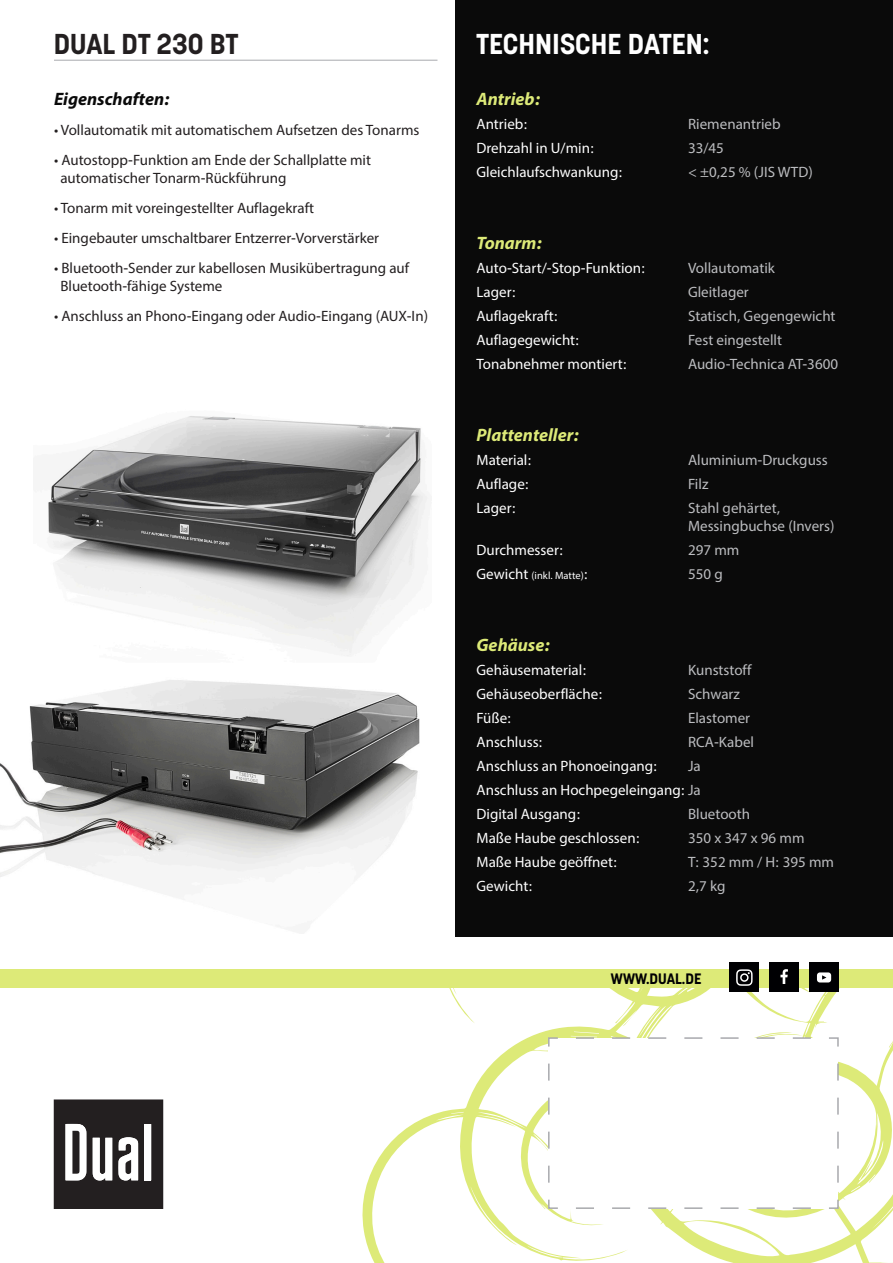
<style>
.page{position:relative;width:893px;height:1263px;background:#fff}
.page>*{position:absolute;margin:0;border:0;box-sizing:border-box;transform-origin:0 0}
.t1{font:700 28.5px "Korolev";color:#fff}
.t2{font:700 28.5px "Korolev";color:#231f20}
.t3{font:italic 700 18px "Myriad Hebrew";color:#ddea78}
.t4{font:italic 700 18px "Myriad Hebrew";color:#0a0a0a}
.t5{font:15px/18px "Myriad Hebrew";color:#231f20}
.t6{font:15px/24px "Myriad Hebrew";color:#fff;text-align:justify}
.t7{font:15px/18px "Myriad Hebrew";color:#bcbdc0}
.t8{font:700 15px "Korolev";color:#000003}
.t9{font:10.5px "Myriad Hebrew";color:#fff}
.s1{font-size:15px}
.s2{color:#bcbdc0}
</style>
<div class="page">
<svg style="left:355px;top:987px;width:538px;height:276px"></svg>
<svg style="left:539px;top:1202px;width:6px;height:7px"></svg>
<div style="left:455px;top:0;width:438px;height:936px;background:#0a0a0a"></div>
<img style="left:48px;top:416px;width:381px;height:240px">
<hr style="left:54px;top:60px;width:383px;height:1px;background:#a8a9ad">
<svg style="left:547px;top:1036px;width:292px;height:174px"></svg>
<img style="left:0;top:680px;width:420px;height:197px">
<div style="left:0;top:969px;width:893px;height:18px;background:#ddea78"></div>
<div style="left:729px;top:962px;width:30px;height:30px;background:#000003"></div>
<div style="left:769px;top:962px;width:30px;height:30px;background:#000003"></div>
<div style="left:809px;top:962px;width:30px;height:30px;background:#000003"></div>
<svg style="left:817px;top:972px;width:14px;height:10px"></svg>
<svg style="left:736px;top:969px;width:17px;height:17px"></svg>
<svg style="left:780px;top:969px;width:8px;height:15px"></svg>
<svg style="left:54px;top:1099px;width:109px;height:110px"></svg>
<h1 class="t2" style="left:54px;top:28px;width:186px">DUAL DT 230 BT</h1>
<p class="t4" style="left:54px;top:92px;width:118px">Eigenschaften:</p>
<p class="t5" style="left:54px;top:122px;width:367px">• Vollautomatik mit automatischem Aufsetzen des Tonarms</p>
<p class="t5" style="left:60px;top:152px;width:312px;text-indent:-6px">• Autostopp-Funktion am Ende der Schallplatte mit automatischer Tonarm-Rückführung</p>
<p class="t5" style="left:54px;top:200px;width:262px">• Tonarm mit voreingestellter Auflagekraft</p>
<p class="t5" style="left:54px;top:230px;width:327px">• Eingebauter umschaltbarer Entzerrer-Vorverstärker</p>
<p class="t5" style="left:60px;top:260px;width:350px;text-indent:-6px">• Bluetooth-Sender zur kabellosen Musikübertragung auf<br>Bluetooth-fähige Systeme</p>
<p class="t5" style="left:54px;top:308px;width:376px">• Anschluss an Phono-Eingang oder Audio-Eingang (AUX-In)</p>
<h1 class="t1" style="left:476px;top:27px;width:235px">TECHNISCHE DATEN:</h1>
<p class="t3" style="left:477px;top:92px;width:65px">Antrieb:</p>
<p class="t6" style="left:477px;top:113px;width:53px">Antrieb:</p>
<p class="t7" style="left:688px;top:116px;width:94px">Riemenantrieb</p>
<p class="t6" style="left:477px;top:137px;width:119px">Drehzahl in U/min:</p>
<p class="t7" style="left:688px;top:140px;width:37px">33/45</p>
<p class="t6" style="left:477px;top:161px;width:148px">Gleichlaufschwankung:</p>
<p class="t7" style="left:688px;top:164px;width:126px">&lt; ±0,25 % (JIS WTD)</p>
<p class="t3" style="left:477px;top:236px;width:67px">Tonarm:</p>
<p class="t6" style="left:477px;top:257px;width:170px">Auto-Start/-Stop-Funktion:</p>
<p class="t7" style="left:688px;top:260px;width:88px">Vollautomatik</p>
<p class="t6" style="left:477px;top:281px;width:41px">Lager:</p>
<p class="t7" style="left:688px;top:284px;width:62px">Gleitlager</p>
<p class="t6" style="left:477px;top:305px;width:83px">Auflagekraft:</p>
<p class="t7" style="left:688px;top:308px;width:149px">Statisch, Gegengewicht</p>
<p class="t6" style="left:477px;top:329px;width:105px">Auflagegewicht:</p>
<p class="t7" style="left:688px;top:332px;width:96px">Fest eingestellt</p>
<p class="t6" style="left:477px;top:353px;width:152px">Tonabnehmer montiert:</p>
<p class="t7" style="left:688px;top:356px;width:152px">Audio-Technica AT-3600</p>
<p class="t3" style="left:477px;top:428px;width:104px">Plattenteller:</p>
<p class="t6" style="left:477px;top:449px;width:57px">Material:</p>
<p class="t7" style="left:688px;top:452px;width:141px">Aluminium-Druckguss</p>
<p class="t6" style="left:477px;top:473px;width:54px">Auflage:</p>
<p class="t7" style="left:688px;top:476px;width:22px">Filz</p>
<p class="t6" style="left:477px;top:497px;width:41px">Lager:</p>
<p class="t7" style="left:688px;top:500px;width:148px">Stahl gehärtet,<br>Messingbuchse (Invers)</p>
<p class="t6" style="left:477px;top:539px;width:88px">Durchmesser:</p>
<p class="t7" style="left:688px;top:542px;width:53px">297 mm</p>
<p class="t9" style="left:477px;top:571px;width:113px"><span class="s1">Gewicht</span> (inkl. Matte)<span class="s1">:</span></p>
<p class="t7" style="left:688px;top:566px;width:36px">550 g</p>
<p class="t3" style="left:477px;top:638px;width:75px">Gehäuse:</p>
<p class="t6" style="left:477px;top:659px;width:112px">Gehäusematerial:</p>
<p class="t7" style="left:688px;top:662px;width:65px">Kunststoff</p>
<p class="t6" style="left:477px;top:683px;width:128px">Gehäuseoberfläche:</p>
<p class="t7" style="left:688px;top:686px;width:54px">Schwarz</p>
<p class="t6" style="left:477px;top:707px;width:37px">Füße:</p>
<p class="t7" style="left:688px;top:710px;width:64px">Elastomer</p>
<p class="t6" style="left:477px;top:731px;width:68px">Anschluss:</p>
<p class="t7" style="left:688px;top:734px;width:68px">RCA-Kabel</p>
<p class="t6" style="left:477px;top:755px;width:183px">Anschluss an Phonoeingang:</p>
<p class="t6" style="left:477px;top:755px;width:226px;text-indent:212px"><span class="s2">Ja </span>Anschluss an Hochpegeleingang: <span class="s2">Ja </span>Digital Ausgang:</p>
<p class="t7" style="left:688px;top:806px;width:64px">Bluetooth</p>
<p class="t6" style="left:477px;top:827px;width:165px">Maße Haube geschlossen:</p>
<p class="t7" style="left:688px;top:830px;width:118px">350 x 347 x 96 mm</p>
<p class="t6" style="left:477px;top:851px;width:142px">Maße Haube geöffnet:</p>
<p class="t7" style="left:688px;top:854px;width:147px">T: 352 mm / H: 395 mm</p>
<p class="t6" style="left:477px;top:875px;width:58px">Gewicht:</p>
<p class="t7" style="left:688px;top:878px;width:39px">2,7 kg</p>
<p class="t8" style="left:611px;top:970px;width:92px">WWW.DUAL.DE</p>
</div>
